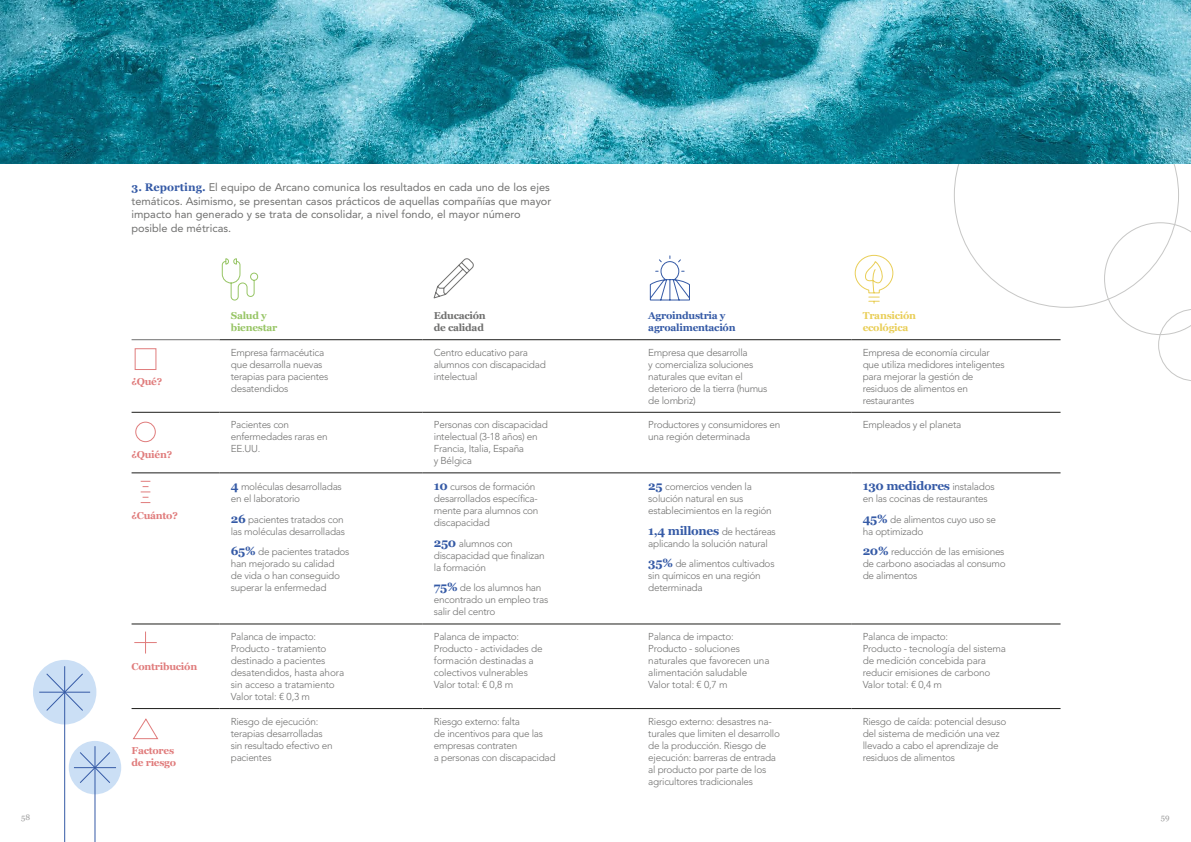
<style>
.page{position:relative;width:1191px;height:842px;background:#fff}
.page>*{position:absolute;margin:0;border:0;box-sizing:border-box;transform-origin:0 0}
.t1{font:700 12px "Georgia";letter-spacing:-.025em;color:#355aa6}
.Párrafo_1{font:11px/13.5px "Avenir LT Std";color:#70706f}
.t2{font:300 10px/12px "Avenir LT Std";letter-spacing:-.025em;color:#70706f}
.t3{font:700 10px/12px "Georgia";letter-spacing:-.025em;color:#e07c7c}
.t4{font:700 10px/12px "Georgia";letter-spacing:-.025em;color:#355aa6}
.t5{font:700 10px/12px "Georgia";letter-spacing:-.025em;color:#e9ce57}
.t6{font:700 10px/12px "Georgia";letter-spacing:-.025em;color:#70706f}
.t7{font:700 10px/12px "Georgia";letter-spacing:-.025em;color:#97c565}
.t8{font:8px "Georgia";color:#9d9d9d}
.s1{font-family:"Georgia";font-weight:700;color:#355aa6}
.s2{font-family:"Georgia";font-weight:700;font-size:12px;color:#355aa6}
.s3{font-family:"Avenir LT Std";font-weight:300;font-size:10px;color:#70706f}
</style>
<div class="page">
<hr style="left:219px;top:412px;width:203px;height:1px;background:#1d1d1b">
<hr style="left:422px;top:412px;width:215px;height:1px;background:#1d1d1b">
<hr style="left:637px;top:412px;width:214px;height:1px;background:#1d1d1b">
<hr style="left:851px;top:412px;width:209px;height:1px;background:#1d1d1b">
<hr style="left:132px;top:473px;width:87px;height:1px;background:#1d1d1b">
<hr style="left:219px;top:473px;width:203px;height:1px;background:#1d1d1b">
<hr style="left:422px;top:473px;width:215px;height:1px;background:#1d1d1b">
<hr style="left:637px;top:473px;width:214px;height:1px;background:#1d1d1b">
<hr style="left:851px;top:473px;width:209px;height:1px;background:#1d1d1b">
<hr style="left:132px;top:624px;width:87px;height:1px;background:#1d1d1b">
<hr style="left:219px;top:624px;width:203px;height:1px;background:#1d1d1b">
<hr style="left:422px;top:624px;width:215px;height:1px;background:#1d1d1b">
<hr style="left:637px;top:624px;width:214px;height:1px;background:#1d1d1b">
<hr style="left:851px;top:624px;width:209px;height:1px;background:#1d1d1b">
<hr style="left:132px;top:708px;width:87px;height:1px;background:#1d1d1b">
<hr style="left:219px;top:708px;width:203px;height:1px;background:#1d1d1b">
<hr style="left:422px;top:708px;width:215px;height:1px;background:#1d1d1b">
<hr style="left:637px;top:708px;width:214px;height:1px;background:#1d1d1b">
<hr style="left:851px;top:708px;width:209px;height:1px;background:#1d1d1b">
<hr style="left:219px;top:340px;width:203px;height:1px;background:#1d1d1b">
<hr style="left:422px;top:340px;width:215px;height:1px;background:#1d1d1b">
<hr style="left:637px;top:340px;width:214px;height:1px;background:#1d1d1b">
<hr style="left:851px;top:340px;width:209px;height:1px;background:#1d1d1b">
<hr style="left:132px;top:412px;width:87px;height:1px;background:#1d1d1b">
<hr style="left:132px;top:339px;width:87px;height:1px;background:#70706f">
<svg style="left:221px;top:258px;width:37px;height:43px"></svg>
<svg style="left:433px;top:258px;width:41px;height:41px"></svg>
<svg style="left:854px;top:255px;width:39px;height:49px"></svg>
<svg style="left:649px;top:255px;width:41px;height:46px"></svg>
<img style="left:0;top:0;width:1191px;height:163px">
<div style="left:69px;top:741px;width:52px;height:53px;background:#cbdff5;border-radius:50%"></div>
<hr style="left:74px;top:767px;width:42px;height:1px;background:#355aa6">
<hr style="left:95px;top:746px;width:1px;height:96px;background:#355aa6">
<svg style="left:80px;top:752px;width:30px;height:31px"></svg>
<div style="left:33px;top:660px;width:63px;height:64px;background:#cbdff5;border-radius:50%"></div>
<hr style="left:39px;top:692px;width:51px;height:1px;background:#355aa6">
<hr style="left:64px;top:666px;width:1px;height:176px;background:#355aa6">
<svg style="left:46px;top:674px;width:37px;height:37px"></svg>
<div style="left:135px;top:348px;width:21px;height:22px;border:1px solid #e07c7c"></div>
<div style="left:135px;top:422px;width:21px;height:20px;border:1px solid #e07c7c;border-radius:50%"></div>
<svg style="left:141px;top:481px;width:9px;height:22px"></svg>
<svg style="left:134px;top:632px;width:23px;height:21px"></svg>
<svg style="left:133px;top:718px;width:26px;height:21px"></svg>
<svg style="left:1104px;top:223px;width:87px;height:158px"></svg>
<p class="Párrafo_1" style="left:132px;top:181px;width:421px"><span class="s1">3. Reporting.</span> El equipo de Arcano comunica los resultados en cada uno de los ejes temáticos. Asimismo, se presentan casos prácticos de aquellas compañías que mayor impacto han generado y se trata de consolidar, a nivel fondo, el mayor número posible de métricas.</p>
<p class="t3" style="left:132px;top:375px;width:32px">¿Qué?</p>
<p class="t3" style="left:132px;top:448px;width:42px">¿Quién?</p>
<p class="t3" style="left:132px;top:509px;width:48px">¿Cuánto?</p>
<p class="t3" style="left:132px;top:660px;width:67px">Contribución</p>
<p class="t3" style="left:132px;top:744px;width:46px">Factores de riesgo</p>
<p class="t7" style="left:231px;top:309px;width:48px">Salud y bienestar</p>
<p class="t6" style="left:434px;top:309px;width:53px">Educación de calidad</p>
<p class="t4" style="left:648px;top:309px;width:89px">Agroindustria y agroalimentación</p>
<p class="t5" style="left:862px;top:309px;width:55px">Transición ecológica</p>
<p class="t2" style="left:231px;top:346px;width:99px">Empresa farmacéutica que desarrolla nuevas terapias para pacientes desatendidos</p>
<p class="t2" style="left:434px;top:346px;width:113px">Centro educativo para alumnos con discapacidad intelectual</p>
<p class="t2" style="left:648px;top:346px;width:121px">Empresa que desarrolla<br>y comercializa soluciones naturales que evitan el deterioro de la tierra (humus de lombriz)</p>
<p class="t2" style="left:862px;top:346px;width:143px">Empresa de economía circular que utiliza medidores inteligentes para mejorar la gestión de residuos de alimentos en restaurantes</p>
<p class="t2" style="left:231px;top:419px;width:98px">Pacientes con enfermedades raras en<br>EE.UU.</p>
<p class="t2" style="left:434px;top:419px;width:116px">Personas con discapacidad intelectual (3-18 años) en<br>Francia, Italia, España<br>y Bélgica</p>
<p class="t2" style="left:648px;top:419px;width:134px">Productores y consumidores en una región determinada</p>
<p class="t2" style="left:862px;top:419px;width:100px">Empleados y el planeta</p>
<p class="t2" style="left:231px;top:481px;width:113px"><span class="s2">4</span> moléculas desarrolladas en el laboratorio</p>
<p class="t2" style="left:231px;top:513px;width:116px"><span class="s2">26</span> pacientes tratados con las moléculas desarrolladas</p>
<p class="t2" style="left:231px;top:546px;width:120px"><span class="s2">65%</span> de pacientes tratados han mejorado su calidad<br>de vida o han conseguido superar la enfermedad</p>
<p class="t2" style="left:434px;top:481px;width:106px"><span class="s2">10</span> cursos de formación desarrollados específica&shy;mente para alumnos con discapacidad</p>
<p class="t2" style="left:434px;top:537px;width:112px"><span class="s2">250</span> alumnos con discapacidad que finalizan la formación</p>
<p class="t2" style="left:434px;top:582px;width:116px"><span class="s2">75%</span> de los alumnos han encontrado un empleo tras salir del centro</p>
<p class="t2" style="left:648px;top:481px;width:125px"><span class="s2">25</span> comercios venden la solución natural en sus establecimientos en la región</p>
<p class="t1" style="left:648px;top:522px;width:129px">1,4 millones <span class="s3">de hectáreas</span></p>
<p class="t2" style="left:648px;top:537px;width:121px">aplicando la solución natural</p>
<p class="t2" style="left:648px;top:558px;width:128px"><span class="s2">35%</span> de alimentos cultivados sin químicos en una región determinada</p>
<p class="t1" style="left:862px;top:477px;width:133px">130 medidores <span class="s3">instalados</span></p>
<p class="t2" style="left:862px;top:493px;width:127px">en las cocinas de restaurantes</p>
<p class="t2" style="left:862px;top:513px;width:135px"><span class="s2">45%</span> de alimentos cuyo uso se ha optimizado</p>
<p class="t2" style="left:862px;top:546px;width:144px"><span class="s2">20%</span> reducción de las emisiones de carbono asociadas al consumo de alimentos</p>
<p class="t2" style="left:231px;top:631px;width:115px">Palanca de impacto:<br>Producto - tratamiento destinado a pacientes desatendidos, hasta ahora sin acceso a tratamiento<br>Valor total: € 0,3 m</p>
<p class="t2" style="left:434px;top:631px;width:110px">Palanca de impacto:<br>Producto - actividades de formación destinadas a colectivos vulnerables<br>Valor total: € 0,8 m</p>
<p class="t2" style="left:648px;top:631px;width:123px">Palanca de impacto:<br>Producto - soluciones naturales que favorecen una alimentación saludable<br>Valor total: € 0,7 m</p>
<p class="t2" style="left:862px;top:631px;width:145px">Palanca de impacto:<br>Producto - tecnología del sistema de medición concebida para reducir emisiones de carbono<br>Valor total: € 0,4 m</p>
<p class="t2" style="left:231px;top:715px;width:103px">Riesgo de ejecución: terapias desarrolladas sin resultado efectivo en pacientes</p>
<p class="t2" style="left:434px;top:715px;width:123px">Riesgo externo: falta<br>de incentivos para que las empresas contraten<br>a personas con discapacidad</p>
<p class="t2" style="left:648px;top:715px;width:133px">Riesgo externo: desastres na&shy;turales que limiten el desarrollo de la producción. Riesgo de ejecución: barreras de entrada al producto por parte de los agricultores tradicionales</p>
<p class="t2" style="left:862px;top:715px;width:145px">Riesgo de caída: potencial desuso del sistema de medición una vez llevado a cabo el aprendizaje de residuos de alimentos</p>
<p class="t8" style="left:21px;top:812px;width:10px">58</p>
<p class="t8" style="left:1161px;top:812px;width:10px">59</p>
</div>
